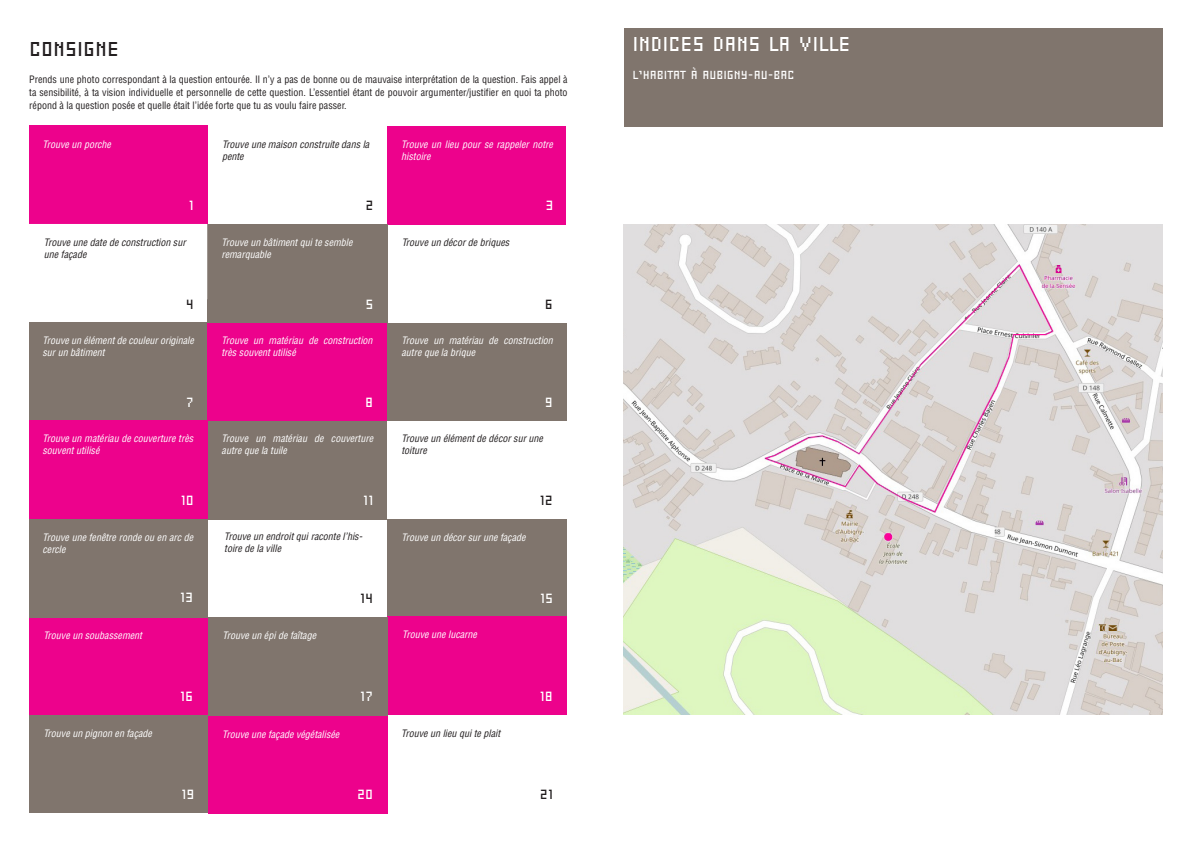
<style>
.page{position:relative;width:1191px;height:842px;background:#fff}
.page>*{position:absolute;margin:0;border:0;box-sizing:border-box;transform-origin:0 0}
.t1{font:24px "Eboy REG Beta";color:#fff}
.t2{font:24px "Eboy REG Beta";color:#231f20}
.t3{font:16px "Eboy REG Beta";color:#fff}
.t4{font:16px "Eboy REG Beta";color:#231f20}
.t5{font:14px "Eboy REG Beta";color:#fff}
.t6{font:italic condensed 10px/12px "Helvetica LT Std";color:#fff}
.t7{font:condensed 10px/13px "Helvetica LT Std";color:#231f20;text-align:justify}
.t8{font:italic condensed 10px/12px "Helvetica LT Std";color:#231f20}
</style>
<div class="page">
<div style="left:29px;top:617px;width:179px;height:98px;background:#ed028c"></div>
<div style="left:29px;top:715px;width:179px;height:98px;background:#80756d"></div>
<div style="left:29px;top:322px;width:179px;height:99px;background:#80756d"></div>
<div style="left:387px;top:127px;width:179px;height:98px;background:#ed028c"></div>
<div style="left:208px;top:715px;width:180px;height:98px;background:#ed028c"></div>
<div style="left:387px;top:519px;width:180px;height:98px;background:#80756d"></div>
<div style="left:387px;top:616px;width:180px;height:99px;background:#ed028c"></div>
<div style="left:207px;top:421px;width:180px;height:98px;background:#80756d"></div>
<div style="left:29px;top:519px;width:179px;height:98px;background:#80756d"></div>
<div style="left:208px;top:617px;width:180px;height:98px;background:#80756d"></div>
<div style="left:207px;top:323px;width:180px;height:98px;background:#ed028c"></div>
<div style="left:29px;top:126px;width:179px;height:98px;background:#ed028c"></div>
<div style="left:29px;top:420px;width:179px;height:99px;background:#ed028c"></div>
<div style="left:207px;top:225px;width:180px;height:98px;background:#80756d"></div>
<div style="left:387px;top:323px;width:180px;height:97px;background:#80756d"></div>
<div style="left:624px;top:28px;width:539px;height:98px;background:#80756d"></div>
<svg style="left:223px;top:519px;width:140px;height:1px"></svg>
<svg style="left:220px;top:224px;width:151px;height:1px"></svg>
<img style="left:624px;top:225px;width:538px;height:489px">
<p class="t2" style="left:29px;top:36px;width:91px">CONSIGNE</p>
<p class="t7" style="left:29px;top:73px;width:540px">Prends une photo correspondant à la question entourée. Il n’y a pas de bonne ou de mauvaise interprétation de la question. Fais appel à ta sensibilité, à ta vision individuelle et personnelle de cette question. L’essentiel étant de pouvoir argumenter/justifier en quoi ta photo répond à la question posée et quelle était l’idée forte que tu as voulu faire passer.</p>
<p class="t6" style="left:43px;top:138px;width:73px">Trouveun porche</p>
<p class="t3" style="left:188px;top:197px;width:7px">1</p>
<p class="t8" style="left:222px;top:138px;width:151px">Trouveunemaison construitedansla pente</p>
<p class="t4" style="left:365px;top:197px;width:9px">2</p>
<p class="t6" style="left:401px;top:138px;width:156px">Trouve un lieu pour se rappeler notre histoire</p>
<p class="t3" style="left:545px;top:197px;width:9px">3</p>
<p class="t8" style="left:44px;top:237px;width:146px">Trouveunedatedeconstruction sur unefaçade</p>
<p class="t6" style="left:221px;top:236px;width:135px">Trouveun bâtimentquitesemble remarquable</p>
<p class="t8" style="left:402px;top:236px;width:112px">Trouveun décordebriques</p>
<p class="t4" style="left:186px;top:295px;width:9px">4</p>
<p class="t3" style="left:365px;top:295px;width:9px">5</p>
<p class="t4" style="left:545px;top:295px;width:9px">6</p>
<p class="t6" style="left:43px;top:334px;width:156px">Trouveun élémentdecouleuroriginale surun bâtiment</p>
<p class="t6" style="left:221px;top:334px;width:155px">Trouve un matériau de construction trèssouventutilisé</p>
<p class="t6" style="left:401px;top:334px;width:156px">Trouve un matériau de construction autrequelabrique</p>
<p class="t3" style="left:186px;top:393px;width:9px">7</p>
<p class="t3" style="left:365px;top:393px;width:9px">8</p>
<p class="t3" style="left:545px;top:393px;width:9px">9</p>
<p class="t6" style="left:43px;top:432px;width:155px">Trouveun matériau decouverturetrès souventutilisé</p>
<p class="t6" style="left:222px;top:432px;width:156px">Trouve un matériau de couverture autrequelatuile</p>
<p class="t8" style="left:401px;top:432px;width:146px">Trouveun élémentdedécorsurune toiture</p>
<p class="t3" style="left:180px;top:492px;width:15px">10</p>
<p class="t3" style="left:363px;top:492px;width:12px">11</p>
<p class="t4" style="left:539px;top:492px;width:15px">12</p>
<p class="t6" style="left:43px;top:531px;width:155px">Trouveunefenêtrerondeou en arcde cercle</p>
<p class="t8" style="left:224px;top:530px;width:142px">Trouveun endroitquiracontel’his&shy;toiredelaville</p>
<p class="t6" style="left:401px;top:531px;width:128px">Trouveun décorsurunefaçade</p>
<p class="t3" style="left:180px;top:589px;width:15px">13</p>
<p class="t4" style="left:360px;top:590px;width:15px">14</p>
<p class="t6" style="left:43px;top:630px;width:103px">Trouveun soubassement</p>
<p class="t6" style="left:222px;top:629px;width:98px">Trouveun épidefaîtage</p>
<p class="t6" style="left:402px;top:628px;width:79px">Trouveunelucarne</p>
<p class="t3" style="left:540px;top:590px;width:15px">15</p>
<p class="t3" style="left:180px;top:688px;width:15px">16</p>
<p class="t3" style="left:360px;top:688px;width:15px">17</p>
<p class="t3" style="left:539px;top:688px;width:15px">18</p>
<p class="t6" style="left:43px;top:727px;width:113px">Trouveun pignon en façade</p>
<p class="t6" style="left:222px;top:729px;width:121px">Trouveunefaçadevégétalisée</p>
<p class="t8" style="left:401px;top:727px;width:103px">Trouveun lieu quiteplait</p>
<p class="t3" style="left:181px;top:786px;width:15px">19</p>
<p class="t3" style="left:357px;top:786px;width:17px">20</p>
<p class="t4" style="left:540px;top:786px;width:15px">21</p>
<p class="t1" style="left:632px;top:31px;width:219px">INDICES DANS LA VILLE</p>
<p class="t5" style="left:632px;top:67px;width:164px">L’HABITAT À AUBIGNY-AU-BAC</p>
<p class="t3" style="left:638px;top:39px;width:176px">LES ÉTAPES DU PARCOURS :</p>
</div>
